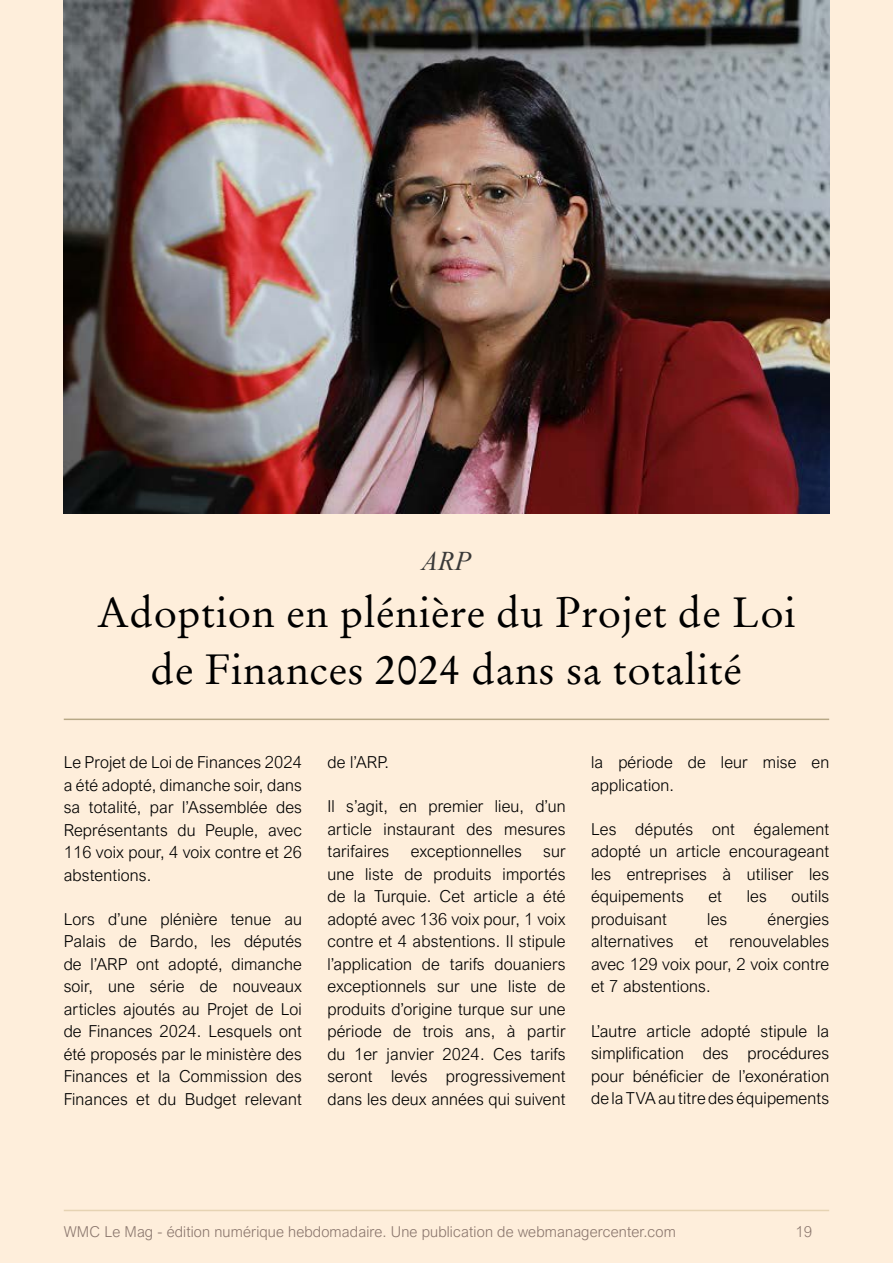
<style>
.page{position:relative;width:893px;height:1263px;background:#feeedb}
.page>*{position:absolute;margin:0;border:0;box-sizing:border-box;transform-origin:0 0}
.t1{font:42px/57px "Stempel Garamond W04";letter-spacing:.01em;color:#000;text-align:center}
.t2{font:italic 27px "Times New Roman";color:#3a3938}
.t3{font:300 16.5px/22.5px "Arial Nova";letter-spacing:.01em;color:#000;text-align:justify}
.t4{font:300 15px "Arial Nova W07";letter-spacing:.01em;color:#8b776e}
</style>
<div class="page">
<hr style="left:64px;top:1210px;width:765px;height:1px;background:#e0cda9">
<hr style="left:64px;top:719px;width:765px;height:1px;background:#b7a886">
<img style="left:64px;top:0;width:765px;height:513px">
<h2 class="t2" style="left:421px;top:542px;width:52px">ARP</h2>
<h1 class="t1" style="left:97px;top:584px;width:700px">Adoption en plénière du Projet de Loi de Finances 2024 dans sa totalité</h1>
<p class="t3" style="left:64px;top:751px;width:240px">Le Projet de Loi de Finances 2024 a été adopté, dimanche soir, dans sa totalité, par l’Assemblée des Représentants du Peuple, avec 116 voix pour, 4 voix contre et 26 abstentions.</p>
<p class="t3" style="left:64px;top:908px;width:240px">Lors d’une plénière tenue au Palais de Bardo, les députés de l’ARP ont adopté, dimanche soir, une série de nouveaux articles ajoutés au Projet de Loi de Finances 2024. Lesquels ont été proposés par le ministère des Finances et la Commission des Finances et du Budget relevant</p>
<p class="t3" style="left:327px;top:751px;width:63px">de l’ARP.</p>
<p class="t3" style="left:327px;top:795px;width:240px">Il s’agit, en premier lieu, d’un article instaurant des mesures tarifaires</p>
<p class="t3" style="left:411px;top:840px;width:113px">exceptionnelles</p>
<p class="t3" style="left:327px;top:840px;width:240px;text-indent:216px">sur une liste de produits importés de la Turquie. Cet article a été adopté avec 136 voix pour, 1 voix contre et 4 abstentions. Il stipule l’application de tarifs douaniers exceptionnels sur une liste de produits d’origine turque sur une période de trois ans, à partir du 1er janvier 2024. Ces tarifs seront levés progressivement dans les deux années qui suivent</p>
<p class="t3" style="left:591px;top:751px;width:240px">la période de leur mise en application.</p>
<p class="t3" style="left:591px;top:818px;width:240px">Les députés ont également adopté un article encourageant les entreprises à utiliser les équipements</p>
<p class="t3" style="left:709px;top:885px;width:15px">et</p>
<p class="t3" style="left:747px;top:885px;width:22px">les</p>
<p class="t3" style="left:792px;top:885px;width:39px">outils</p>
<p class="t3" style="left:591px;top:908px;width:78px">produisant</p>
<p class="t3" style="left:707px;top:908px;width:22px">les</p>
<p class="t3" style="left:768px;top:908px;width:63px">énergies</p>
<p class="t3" style="left:591px;top:930px;width:84px">alternatives</p>
<p class="t3" style="left:695px;top:930px;width:15px">et</p>
<p class="t3" style="left:591px;top:930px;width:240px;text-indent:138px">renouvelables avec 129 voix pour, 2 voix contre et 7 abstentions.</p>
<p class="t3" style="left:591px;top:1019px;width:240px">L’autre article adopté stipule la simplification des procédures pour bénéficier de l’exonération de la TVA au titre des équipements</p>
<p class="t4" style="left:64px;top:1223px;width:614px">WMC Le Mag - édition numérique hebdomadaire. Une publication de webmanagercenter.com</p>
<p class="t4" style="left:795px;top:1223px;width:18px">19</p>
</div>
